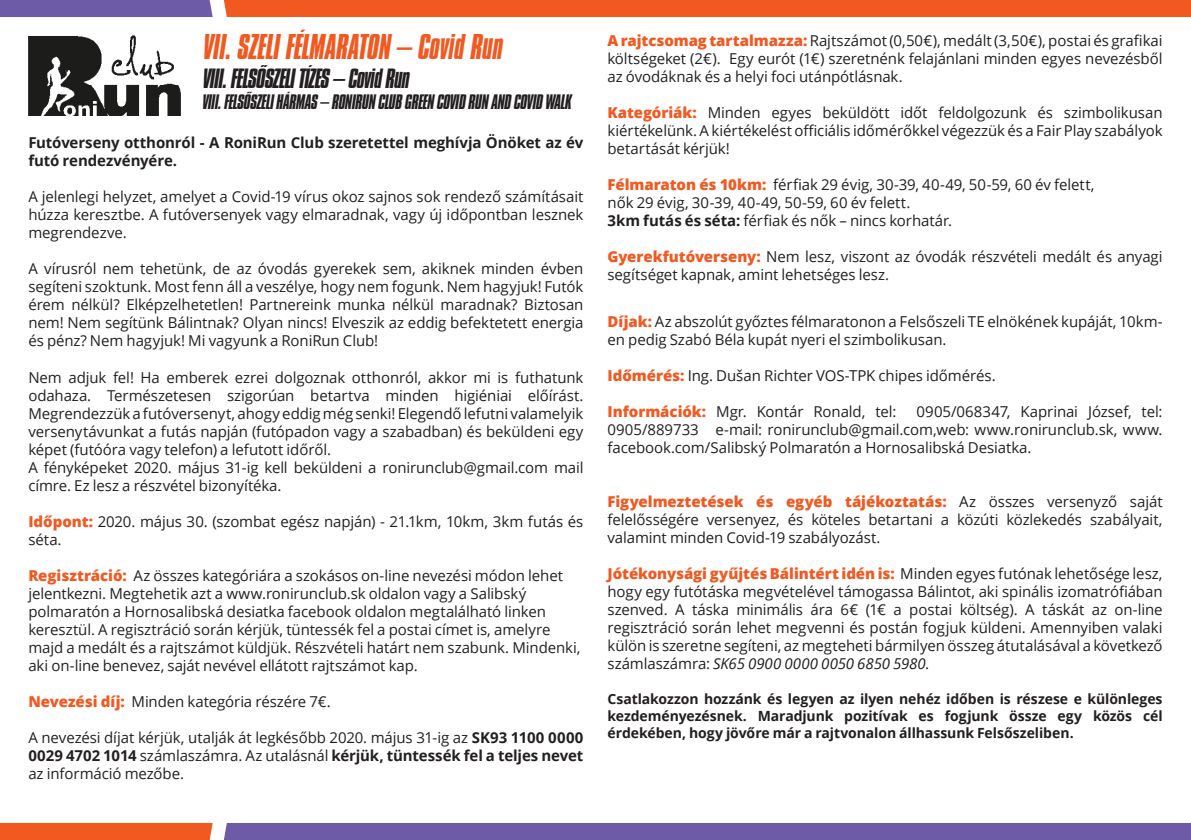
<style>
.page{position:relative;width:1191px;height:840px;background:#fff}
.page>*{position:absolute;margin:0;border:0;box-sizing:border-box;transform-origin:0 0}
.t1{font:30.8px "Compacta AT Italic";letter-spacing:-.01em;color:#f15921}
.t2{font:24px "Compacta AT Italic";letter-spacing:-.04em;color:#231f20}
.t3{font:18px "Compacta AT Italic";letter-spacing:-.025em;color:#231f20}
.t4{font:15px/18px "Open Sans";letter-spacing:-.005em;color:#231f20;text-align:justify}
.t5{font:700 15px/18px "Open Sans";letter-spacing:-.01em;color:#231f20}
.t6{font:700 14px/16.8px "Open Sans";letter-spacing:-.005em;color:#231f20;text-align:justify}
.s1{font-weight:800;color:#f15921}
.s2{font-weight:700}
.s3{font-style:italic}
</style>
<div class="page">
<div style="left:0;top:0;width:213px;height:17px;background:#6e5ba7"></div>
<div style="left:0;top:822px;width:213px;height:17px;background:#f15921"></div>
<div style="left:224px;top:0;width:967px;height:17px;background:#f15921"></div>
<div style="left:224px;top:823px;width:967px;height:16px;background:#6e5ba7"></div>
<img style="left:28px;top:35px;width:153px;height:81px">
<h1 class="t1" style="left:201px;top:29px;width:302px">VII. SZELI FÉLMARATON – Covid Run</h1>
<h2 class="t2" style="left:201px;top:64px;width:209px">VIII. FELSŐSZELI TÍZES – Covid Run</h2>
<p class="t3" style="left:201px;top:91px;width:371px">VIII. FELSŐSZELI HÁRMAS – RONIRUN CLUB GREEN COVID RUN AND COVID WALK</p>
<p class="t5" style="left:28px;top:133px;width:556px">Futóverseny otthonról - A RoniRun Club szeretettel meghívja Önöket az év futó rendezvényére.</p>
<p class="t4" style="left:28px;top:187px;width:556px">A jelenlegi helyzet, amelyet a Covid-19 vírus okoz sajnos sok rendező számításait húzza keresztbe. A futóversenyek vagy elmaradnak, vagy új időpontban lesznek megrendezve.</p>
<p class="t4" style="left:28px;top:259px;width:556px">A vírusról nem tehetünk, de az óvodás gyerekek sem, akiknek minden évben segíteni szoktunk. Most fenn áll a veszélye, hogy nem fogunk. Nem hagyjuk! Futók érem nélkül? Elképzelhetetlen! Partnereink munka nélkül maradnak? Biztosan nem! Nem segítünk Bálintnak? Olyan nincs! Elveszik az eddig befektetett energia és pénz? Nem hagyjuk! Mi vagyunk a RoniRun Club!</p>
<p class="t4" style="left:28px;top:367px;width:556px;text-align:left">Nem adjuk fel! Ha emberek ezrei dolgoznak otthonról, akkor mi is futhatunk odahaza. Természetesen szigorúan betartva minden higiéniai előírást.<br>Megrendezzük a futóversenyt, ahogy eddig még senki! Elegendő lefutni valamelyik versenytávunkat a futás napján (futópadon vagy a szabadban) és beküldeni egy képet (futóóra vagy telefon) a lefutott időről.<br>A fényképeket 2020. május 31-ig kell beküldeni a ronirunclub@gmail.com mail címre. Ez lesz a részvétel bizonyítéka.</p>
<p class="t4" style="left:28px;top:511px;width:556px"><span class="s1">Időpont:</span> 2020. május 30. (szombat egész napján) - 21.1km, 10km, 3km futás és séta.</p>
<p class="t4" style="left:28px;top:565px;width:553px;text-align:left"><span class="s1">Regisztráció:</span> Az összes kategóriára a szokásos on-line nevezési módon lehet jelentkezni. Megtehetik azt a www.ronirunclub.sk oldalon vagy a Salibský polmaratón a Hornosalibská desiatka facebook oldalon megtalálható linken keresztül. A regisztráció során kérjük, tüntessék fel a postai címet is, amelyre majd a medált és a rajtszámot küldjük. Részvételi határt nem szabunk. Mindenki, aki on-line benevez, saját nevével ellátott rajtszámot kap.</p>
<p class="t4" style="left:28px;top:691px;width:304px"><span class="s1">Nevezési díj:</span> Minden kategória részére 7€.</p>
<p class="t4" style="left:28px;top:727px;width:556px">A nevezési díjat kérjük, utalják át legkésőbb 2020. május 31-ig az <span class="s2">SK93 1100 0000<br>0029 4702 1014</span> számlaszámra. Az utalásnál <span class="s2">kérjük, tüntessék fel a teljes nevet </span>az információ mezőbe.</p>
<p class="t4" style="left:607px;top:31px;width:556px"><span class="s1">A rajtcsomag tartalmazza:</span> Rajtszámot (0,50€), medált (3,50€), postai és grafikai költségeket (2€). Egy eurót (1€) szeretnénk felajánlani minden egyes nevezésből az óvodáknak és a helyi foci utánpótlásnak.</p>
<p class="t4" style="left:607px;top:103px;width:556px"><span class="s1">Kategóriák:</span> Minden egyes beküldött időt feldolgozunk és szimbolikusan kiértékelünk. A kiértékelést officiális időmérőkkel végezzük és a Fair Play szabályok betartását kérjük!</p>
<p class="t4" style="left:607px;top:175px;width:488px;text-align:left"><span class="s1">Félmaraton és 10km:</span> férfiak 29 évig, 30-39, 40-49, 50-59, 60 év felett, nők 29 évig, 30-39, 40-49, 50-59, 60 év felett.<br><span class="s2">3km futás és séta:</span> férfiak és nők – nincs korhatár.</p>
<p class="t4" style="left:607px;top:247px;width:556px"><span class="s1">Gyerekfutóverseny:</span> Nem lesz, viszont az óvodák részvételi medált és anyagi segítséget kapnak, amint lehetséges lesz.</p>
<p class="t4" style="left:607px;top:311px;width:556px"><span class="s1">Díjak:</span> Az abszolút győztes félmaratonon a Felsőszeli TE elnökének kupáját, 10km&shy;en pedig Szabó Béla kupát nyeri el szimbolikusan.</p>
<p class="t4" style="left:607px;top:365px;width:390px"><span class="s1">Időmérés:</span> Ing. Dušan Richter VOS-TPK chipes időmérés.</p>
<p class="t4" style="left:607px;top:401px;width:290px"><span class="s1">Információk:</span> Mgr. Kontár Ronald, tel:</p>
<p class="t4" style="left:607px;top:401px;width:556px;text-indent:309px">0905/068347, Kaprinai József, tel:<br>0905/889733 e-mail: ronirunclub@gmail.com,web: www.ronirunclub.sk, www. facebook.com/Salibský Polmaratón a Hornosalibská Desiatka.</p>
<p class="t4" style="left:607px;top:491px;width:556px"><span class="s1">Figyelmeztetések és egyéb tájékoztatás:</span> Az összes versenyző saját felelősségére versenyez, és köteles betartani a közúti közlekedés szabályait, valamint minden Covid-19 szabályozást.</p>
<p class="t4" style="left:607px;top:563px;width:556px"><span class="s1">Jótékonysági gyűjtés Bálintért idén is:</span> Minden egyes futónak lehetősége lesz, hogy egy futótáska megvételével támogassa Bálintot, aki spinális izomatrófiában szenved. A táska minimális ára 6€ (1€ a postai költség). A táskát az on-line regisztráció során lehet megvenni és postán fogjuk küldeni. Amennyiben valaki külön is szeretne segíteni, az megteheti bármilyen összeg átutalásával a következő számlaszámra: <span class="s3">SK65 0900 0000 0050 6850 5980</span>.</p>
<p class="t6" style="left:607px;top:689px;width:556px">Csatlakozzon hozzánk és legyen az ilyen nehéz időben is részese e különleges kezdeményezésnek. Maradjunk pozitívak es fogjunk össze egy közös cél érdekében, hogy jövőre már a rajtvonalon állhassunk Felsőszeliben.</p>
</div>
